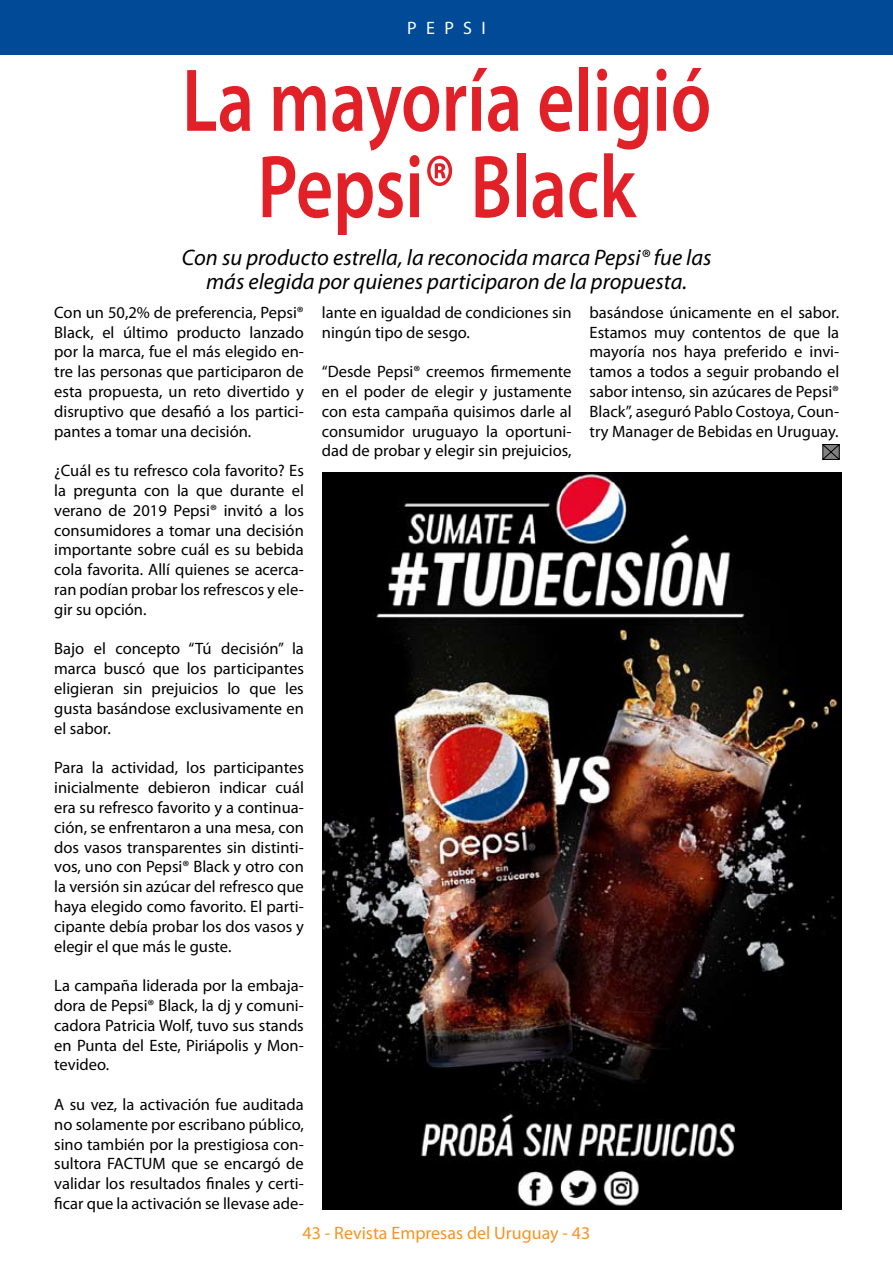
<style>
.page{position:relative;width:893px;height:1263px;background:#fff}
.page>*{position:absolute;margin:0;border:0;box-sizing:border-box;transform-origin:0 0}
.t1{font:600 90px/86.4px "Myriad Pro";color:#e22027;text-align:center;scale:.8 1}
.t2{font:italic 22.5px/24px "Myriad Pro";color:#000;text-align:center}
.t3{font:18px "Myriad Pro";color:#f69420}
.t4{font:18px "Myriad Pro";letter-spacing:.52em;color:#fff}
.t5{font:16.5px/19.8px "Myriad Pro";color:#000;text-align:justify}
</style>
<div class="page">
<svg style="left:822px;top:444px;width:18px;height:16px"></svg>
<div style="left:0;top:0;width:893px;height:54px;background:#014a97"></div>
<img style="left:322px;top:472px;width:519px;height:737px">
<p class="t4" style="left:407px;top:17px;width:80px">PEPSI</p>
<h1 class="t1" style="left:182px;top:55px;width:663px">La mayoría eligió<br>Pepsi® Black</h1>
<h2 class="t2" style="left:182px;top:245px;width:531px">Con su producto estrella, la reconocida marca Pepsi® fue las más elegida por quienes participaron de la propuesta.</h2>
<p class="t5" style="left:54px;top:302px;width:251px">Con un 50,2% de preferencia, Pepsi® Black, el último producto lanzado por la marca, fue el más elegido en&shy;tre las personas que participaron de esta propuesta, un reto divertido y disruptivo que desafió a los partici&shy;pantes a tomar una decisión.</p>
<p class="t5" style="left:54px;top:461px;width:251px">¿Cuál es tu refresco cola favorito? Es la pregunta con la que durante el verano de 2019 Pepsi® invitó a los consumidores a tomar una decisión importante sobre cuál es su bebida cola favorita. Allí quienes se acerca&shy;ran podían probar los refrescos y ele&shy;gir su opción.</p>
<p class="t5" style="left:54px;top:639px;width:251px">Bajo el concepto “Tú decisión” la marca buscó que los participantes eligieran sin prejuicios lo que les gusta basándose exclusivamente en el sabor.</p>
<p class="t5" style="left:54px;top:758px;width:251px">Para la actividad, los participantes inicialmente debieron indicar cuál era su refresco favorito y a continua&shy;ción, se enfrentaron a una mesa, con dos vasos transparentes sin distinti&shy;vos, uno con Pepsi® Black y otro con la versión sin azúcar del refresco que haya elegido como favorito. El parti&shy;cipante debía probar los dos vasos y elegir el que más le guste.</p>
<p class="t5" style="left:54px;top:975px;width:251px">La campaña liderada por la embaja&shy;dora de Pepsi® Black, la dj y comuni&shy;cadora Patricia Wolf, tuvo sus stands en Punta del Este, Piriápolis y Mon&shy;tevideo.</p>
<p class="t5" style="left:54px;top:1094px;width:251px">A su vez, la activación fue auditada no solamente por escribano público, sino también por la prestigiosa con&shy;sultora FACTUM que se encargó de validar los resultados finales y certi&shy;ficar que la activación se llevase ade-</p>
<p class="t5" style="left:322px;top:302px;width:251px">lante en igualdad de condiciones sin ningún tipo de sesgo.</p>
<p class="t5" style="left:322px;top:362px;width:251px">“Desde Pepsi® creemos firmemente en el poder de elegir y justamente con esta campaña quisimos darle al consumidor uruguayo la oportuni&shy;dad de probar y elegir sin prejuicios,</p>
<p class="t5" style="left:590px;top:302px;width:251px">basándose únicamente en el sabor.<br>Estamos muy contentos de que la mayoría nos haya preferido e invi&shy;tamos a todos a seguir probando el sabor intenso, sin azúcares de Pepsi® Black”, aseguró Pablo Costoya, Coun&shy;try Manager de Bebidas en Uruguay.</p>
<p class="t3" style="left:303px;top:1221px;width:289px">43 - Revista Empresas del Uruguay - 43</p>
</div>
